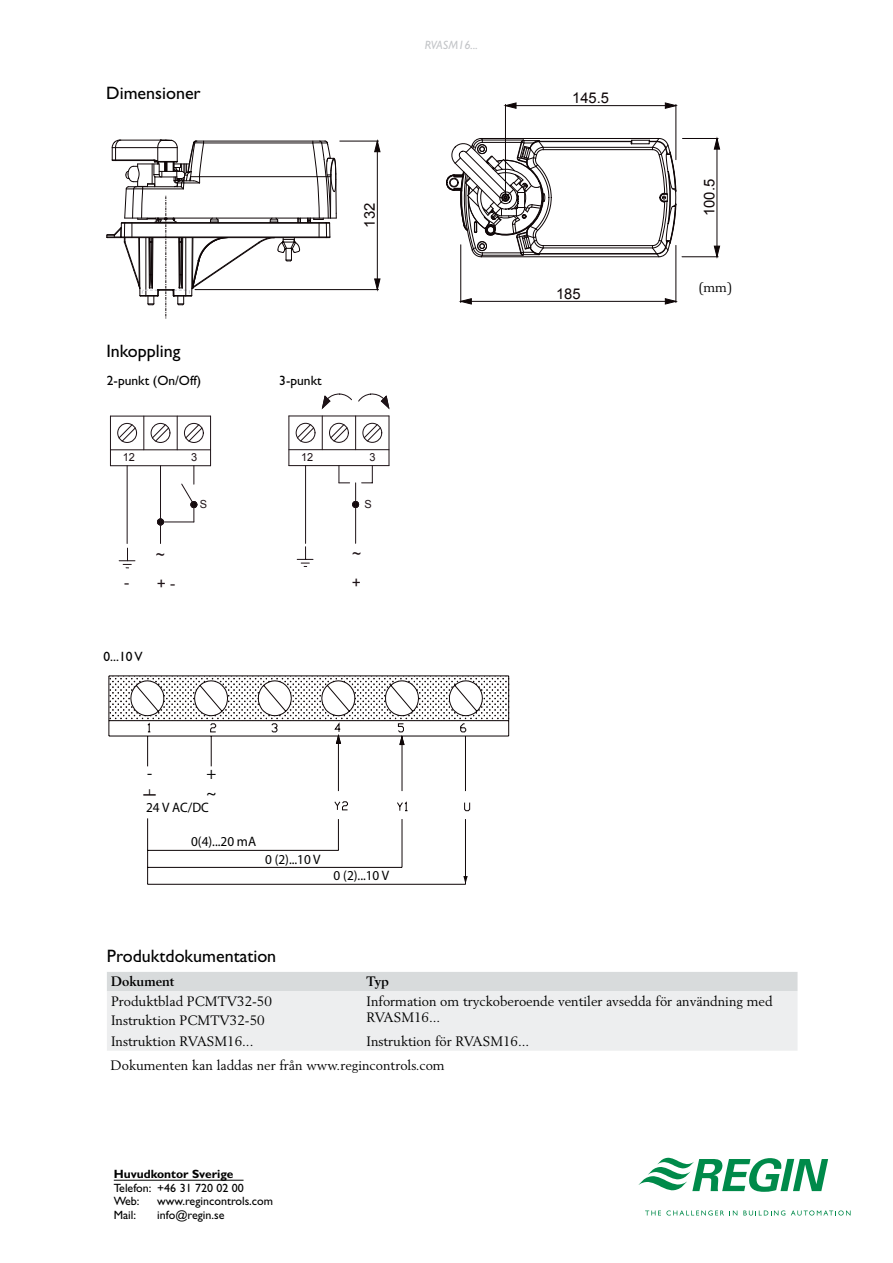
<style>
.page{position:relative;width:893px;height:1263px;background:#fff}
.page>*{position:absolute;margin:0;border:0;box-sizing:border-box;transform-origin:0 0}
.t1{font:18px "Gill Sans";color:#000}
.t2{font:17.1px/20.5px "Myriad Pro";color:#000}
.t3{font:15.75px/29.1px "Arial";color:#1d1216}
.t4{font:14.85px "Arial";color:#0e0607}
.t5{font:14.7px "Arial";color:#0e0607}
.t6{font:13.65px "Myriad Pro";color:#000}
.body{font:13.5px/16.5px "Berling";color:#000}
.Bildtext{font:13.5px "Gill Sans";color:#000}
.H_berling_small_bold{font:700 13.5px "Berling";color:#000}
.t7{font:12px/13.5px "Gill Sans";color:#000}
.t8{font:700 12px "Gill Sans";color:#000}
.t9{font:italic 12px "Gill Sans";color:#c3c5c8}
.t10{font:11.4px "Sim Sun";color:#0e0607;scale:1.09 1}
.t11{font:11.1px "Arial";color:#1d1216}
</style>
<div class="page">
<svg style="left:638px;top:1158px;width:190px;height:34px"></svg>
<svg style="left:645px;top:1210px;width:79px;height:5px"></svg>
<svg style="left:732px;top:1210px;width:5px;height:5px"></svg>
<svg style="left:743px;top:1210px;width:42px;height:5px"></svg>
<svg style="left:791px;top:1210px;width:59px;height:5px"></svg>
<hr style="left:114px;top:1180px;width:130px;height:1px;background:#000">
<svg style="left:107px;top:972px;width:690px;height:79px;background:#e8e9ea"></svg>
<hr style="left:121px;top:237px;width:209px;height:1px;background:#0e0607">
<hr style="left:121px;top:223px;width:209px;height:1px;background:#0e0607">
<hr style="left:122px;top:222px;width:207px;height:1px;background:#0e0607">
<hr style="left:125px;top:218px;width:211px;height:1px;background:#0e0607">
<hr style="left:191px;top:176px;width:140px;height:1px;background:#0e0607">
<hr style="left:204px;top:143px;width:109px;height:1px;background:#0e0607">
<hr style="left:196px;top:141px;width:129px;height:1px;background:#0e0607">
<svg style="left:307px;top:141px;width:30px;height:97px"></svg>
<svg style="left:107px;top:140px;width:194px;height:178px"></svg>
<svg style="left:374px;top:279px;width:6px;height:11px"></svg>
<svg style="left:374px;top:141px;width:6px;height:11px"></svg>
<hr style="left:195px;top:289px;width:183px;height:1px;background:#0e0607">
<hr style="left:340px;top:141px;width:38px;height:1px;background:#0e0607">
<hr style="left:377px;top:141px;width:1px;height:149px;background:#0e0607">
<hr style="left:481px;top:256px;width:178px;height:1px;background:#0e0607">
<hr style="left:539px;top:254px;width:118px;height:1px;background:#0e0607">
<hr style="left:539px;top:253px;width:118px;height:1px;background:#0e0607">
<hr style="left:543px;top:248px;width:109px;height:1px;background:#0e0607">
<hr style="left:543px;top:245px;width:109px;height:1px;background:#0e0607">
<hr style="left:543px;top:149px;width:109px;height:1px;background:#0e0607">
<hr style="left:543px;top:147px;width:109px;height:1px;background:#0e0607">
<hr style="left:539px;top:141px;width:92px;height:1px;background:#0e0607">
<hr style="left:481px;top:138px;width:178px;height:1px;background:#0e0607">
<svg style="left:446px;top:138px;width:105px;height:119px"></svg>
<svg style="left:631px;top:138px;width:46px;height:119px"></svg>
<svg style="left:665px;top:103px;width:11px;height:6px"></svg>
<svg style="left:506px;top:103px;width:10px;height:6px"></svg>
<svg style="left:461px;top:298px;width:11px;height:6px"></svg>
<svg style="left:665px;top:298px;width:11px;height:6px"></svg>
<svg style="left:714px;top:138px;width:6px;height:11px"></svg>
<svg style="left:714px;top:246px;width:6px;height:11px"></svg>
<hr style="left:461px;top:301px;width:215px;height:1px;background:#0e0607">
<hr style="left:460px;top:245px;width:1px;height:58px;background:#0e0607">
<hr style="left:505px;top:104px;width:1px;height:92px;background:#0e0607">
<hr style="left:682px;top:256px;width:36px;height:1px;background:#0e0607">
<hr style="left:682px;top:138px;width:36px;height:1px;background:#0e0607">
<hr style="left:505px;top:105px;width:171px;height:1px;background:#0e0607">
<hr style="left:676px;top:245px;width:1px;height:58px;background:#0e0607">
<hr style="left:676px;top:104px;width:1px;height:56px;background:#0e0607">
<hr style="left:717px;top:138px;width:1px;height:119px;background:#0e0607">
<svg style="left:352px;top:501px;width:7px;height:7px"></svg>
<div style="left:353px;top:501px;width:6px;height:7px;border:1px solid #1d1216;border-radius:50%"></div>
<hr style="left:289px;top:416px;width:1px;height:50px;background:#1d1216">
<hr style="left:305px;top:466px;width:1px;height:77px;background:#1d1216">
<hr style="left:322px;top:416px;width:1px;height:34px;background:#1d1216">
<hr style="left:355px;top:483px;width:1px;height:60px;background:#1d1216">
<hr style="left:355px;top:416px;width:1px;height:34px;background:#1d1216">
<svg style="left:339px;top:466px;width:11px;height:18px"></svg>
<svg style="left:362px;top:466px;width:11px;height:18px"></svg>
<hr style="left:389px;top:416px;width:1px;height:50px;background:#1d1216">
<hr style="left:289px;top:465px;width:100px;height:1px;background:#1d1216">
<hr style="left:289px;top:449px;width:100px;height:1px;background:#1d1216">
<hr style="left:289px;top:416px;width:100px;height:1px;background:#1d1216">
<svg style="left:322px;top:394px;width:67px;height:15px"></svg>
<svg style="left:296px;top:423px;width:86px;height:20px"></svg>
<svg style="left:297px;top:547px;width:16px;height:20px"></svg>
<hr style="left:210px;top:416px;width:1px;height:50px;background:#1d1216">
<hr style="left:110px;top:465px;width:101px;height:1px;background:#1d1216">
<hr style="left:110px;top:450px;width:101px;height:1px;background:#1d1216">
<hr style="left:110px;top:416px;width:101px;height:1px;background:#1d1216">
<svg style="left:110px;top:416px;width:94px;height:152px"></svg>
<svg style="left:108px;top:675px;width:401px;height:210px"></svg>
<p class="t1" style="left:106px;top:82px;width:96px">Dimensioner</p>
<p class="t9" style="left:425px;top:38px;width:54px">RVASM16...</p>
<p class="t5" style="left:360px;top:228px;width:26px;rotate:-90deg">132</p>
<p class="t1" style="left:106px;top:340px;width:76px">Inkoppling</p>
<p class="Bildtext" style="left:107px;top:373px;width:96px">2-punkt (On/Off)</p>
<p class="Bildtext" style="left:279px;top:373px;width:44px">3-punkt</p>
<p class="t11" style="left:123px;top:450px;width:14px">12</p>
<p class="t11" style="left:191px;top:450px;width:8px">3</p>
<p class="t3" style="left:156px;top:540px;width:11px">~</p>
<p class="t3" style="left:124px;top:569px;width:53px">- + -</p>
<p class="t11" style="left:200px;top:497px;width:9px">S</p>
<p class="Bildtext" style="left:104px;top:648px;width:41px">0...10 V</p>
<p class="t11" style="left:301px;top:450px;width:14px">12</p>
<p class="t11" style="left:369px;top:450px;width:8px">3</p>
<p class="t11" style="left:365px;top:497px;width:9px">S</p>
<p class="t3" style="left:352px;top:539px;width:11px">~ +</p>
<p class="t2" style="left:147px;top:763px;width:7px">-</p>
<p class="t2" style="left:206px;top:762px;width:11px">+ ~</p>
<p class="t10" style="left:143px;top:789px;width:13px">┷</p>
<p class="t6" style="left:146px;top:799px;width:64px">24 V AC/DC</p>
<p class="t6" style="left:191px;top:833px;width:66px">0(4)...20 mA</p>
<p class="t6" style="left:265px;top:851px;width:57px">0 (2)...10 V</p>
<p class="t6" style="left:334px;top:867px;width:57px">0 (2)...10 V</p>
<p class="t4" style="left:572px;top:88px;width:38px">145.5</p>
<p class="t4" style="left:556px;top:284px;width:26px">185</p>
<p class="t5" style="left:699px;top:216px;width:39px;rotate:-90deg">100.5</p>
<p class="body" style="left:698px;top:279px;width:35px">(mm)</p>
<p class="t1" style="left:107px;top:945px;width:171px">Produktdokumentation</p>
<p class="H_berling_small_bold" style="left:111px;top:974px;width:65px">Dokument</p>
<p class="H_berling_small_bold" style="left:367px;top:974px;width:24px">Typ</p>
<p class="body" style="left:111px;top:992px;width:162px">Produktblad PCMTV32-50</p>
<p class="body" style="left:367px;top:992px;width:408px">Information om tryckoberoende ventiler avsedda för användning med<br>RVASM16...</p>
<p class="body" style="left:111px;top:1012px;width:155px">Instruktion PCMTV32-50</p>
<p class="body" style="left:111px;top:1032px;width:144px">Instruktion RVASM16...</p>
<p class="body" style="left:367px;top:1032px;width:164px">Instruktion för RVASM16...</p>
<p class="body" style="left:111px;top:1056px;width:336px">Dokumenten kan laddas ner från www.regincontrols.com</p>
<p class="t8" style="left:114px;top:1167px;width:121px">Huvudkontor Sverige</p>
<p class="t7" style="left:114px;top:1181px;width:131px">Telefon: +46 31 720 02 00<br>Web:</p>
<p class="t7" style="left:157px;top:1194px;width:117px">www.regincontrols.com</p>
<p class="t7" style="left:114px;top:1208px;width:24px">Mail:</p>
<p class="t7" style="left:157px;top:1208px;width:69px">info@regin.se</p>
</div>
